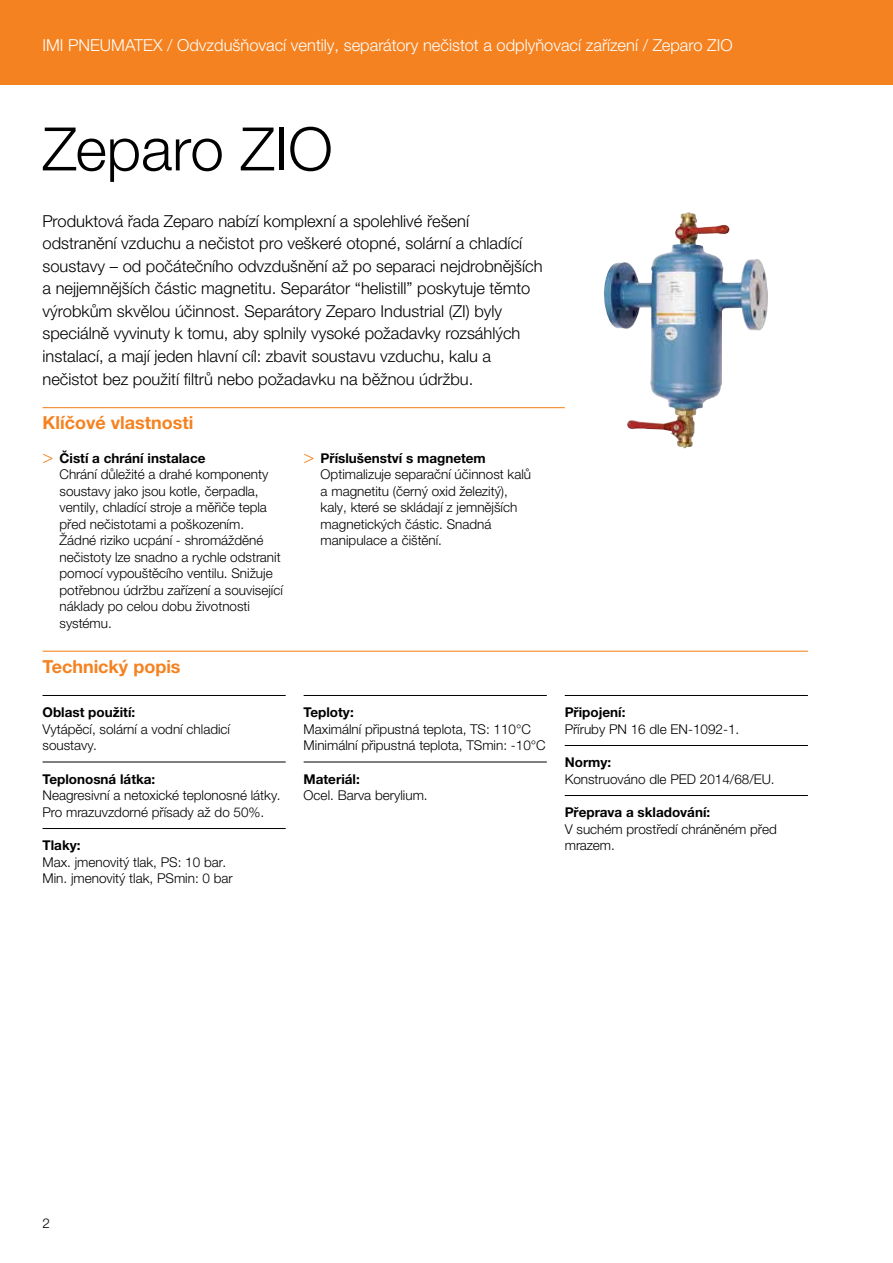
<style>
.page{position:relative;width:893px;height:1263px;background:#fff}
.page>*{position:absolute;margin:0;border:0;box-sizing:border-box;transform-origin:0 0}
.t1{font:300 60px "Helvetica Neue LTW1 G";color:#000}
.t2{font:700 18px "Helvetica Neue LTW1 G";color:#f58220}
.t3{font:300 16.5px/22.5px "Helvetica Neue LTW1 G";color:#000}
.t4{font:300 16.5px "Helvetica Neue LTW1 G";color:#fff}
.t5{font:300 13.5px/16.5px "Helvetica Neue LTW1 G";color:#000}
.t6{font:700 13.5px "Helvetica Neue LTW1 G";color:#000}
.s1{font-family:"Helvetica Neue LT Std";font-size:18px;color:#f58220}
.s2{font-weight:700}
</style>
<div class="page">
<div style="left:0;top:0;width:893px;height:85px;background:#f58220"></div>
<hr style="left:43px;top:407px;width:522px;height:1px;background:#f58220">
<hr style="left:43px;top:651px;width:765px;height:1px;background:#f58220">
<hr style="left:43px;top:695px;width:243px;height:1px;background:#000">
<hr style="left:43px;top:762px;width:243px;height:1px;background:#000">
<hr style="left:43px;top:828px;width:243px;height:1px;background:#000">
<hr style="left:304px;top:695px;width:243px;height:1px;background:#000">
<hr style="left:304px;top:762px;width:243px;height:1px;background:#000">
<hr style="left:565px;top:695px;width:243px;height:1px;background:#000">
<hr style="left:565px;top:745px;width:243px;height:1px;background:#000">
<hr style="left:565px;top:795px;width:243px;height:1px;background:#000">
<img style="left:604px;top:212px;width:84px;height:223px">
<p class="t4" style="left:43px;top:35px;width:691px">IMI PNEUMATEX / Odvzdušňovací ventily, separátory nečistot a odplyňovací zařízení / Zeparo ZIO</p>
<h1 class="t1" style="left:43px;top:112px;width:292px">Zeparo ZIO</h1>
<p class="t3" style="left:43px;top:210px;width:502px">Produktová řada Zeparo nabízí komplexní a spolehlivé řešení odstranění vzduchu a nečistot pro veškeré otopné, solární a chladící soustavy – od počátečního odvzdušnění až po separaci nejdrobnějších a nejjemnějších částic magnetitu. Separátor “helistill” poskytuje těmto výrobkům skvělou účinnost. Separátory Zeparo Industrial (ZI) byly speciálně vyvinuty k tomu, aby splnily vysoké požadavky rozsáhlých instalací, a mají jeden hlavní cíl: zbavit soustavu vzduchu, kalu a nečistot bez použití filtrů nebo požadavku na běžnou údržbu.</p>
<h2 class="t2" style="left:43px;top:412px;width:152px">Klíčové vlastnosti</h2>
<p class="t5" style="left:60px;top:450px;width:225px;text-indent:-17px"><span class="s1">&gt;</span> <span class="s2">Čistí a chrání instalace<br></span>Chrání důležité a drahé komponenty soustavy jako jsou kotle, čerpadla, ventily, chladící stroje a měřiče tepla před nečistotami a poškozením.<br>Žádné riziko ucpání - shromážděné nečistoty lze snadno a rychle odstranit pomocí vypouštěcího ventilu. Snižuje potřebnou údržbu zařízení a související náklady po celou dobu životnosti systému.</p>
<p class="t5" style="left:321px;top:450px;width:212px;text-indent:-17px"><span class="s1">&gt;</span> <span class="s2">Příslušenství s magnetem<br></span>Optimalizuje separační účinnost kalů a magnetitu (černý oxid železitý), kaly, které se skládají z jemnějších magnetických částic. Snadná manipulace a čištění.</p>
<h2 class="t2" style="left:43px;top:655px;width:140px">Technický popis</h2>
<p class="t6" style="left:43px;top:704px;width:94px">Oblast použití:</p>
<p class="t5" style="left:43px;top:720px;width:189px">Vytápěcí, solární a vodní chladicí soustavy.</p>
<p class="t6" style="left:43px;top:770px;width:114px">Teplonosná látka:</p>
<p class="t5" style="left:43px;top:787px;width:239px">Neagresivní a netoxické teplonosné látky.<br>Pro mrazuvzdorné přísady až do 50%.</p>
<p class="t6" style="left:43px;top:837px;width:39px">Tlaky:</p>
<p class="t5" style="left:43px;top:853px;width:192px">Max. jmenovitý tlak, PS: 10 bar.<br>Min. jmenovitý tlak, PSmin: 0 bar</p>
<p class="t6" style="left:304px;top:704px;width:52px">Teploty:</p>
<p class="t5" style="left:304px;top:720px;width:244px">Maximální připustná teplota, TS: 110°C<br>Minimální připustná teplota, TSmin: -10°C</p>
<p class="t6" style="left:304px;top:770px;width:58px">Materiál:</p>
<p class="t5" style="left:304px;top:787px;width:126px">Ocel. Barva berylium.</p>
<p class="t6" style="left:565px;top:704px;width:62px">Připojení:</p>
<p class="t5" style="left:565px;top:720px;width:176px">Příruby PN 16 dle EN-1092-1.</p>
<p class="t6" style="left:565px;top:754px;width:48px">Normy:</p>
<p class="t5" style="left:565px;top:770px;width:211px">Konstruováno dle PED 2014/68/EU.</p>
<p class="t6" style="left:565px;top:804px;width:147px">Přeprava a skladování:</p>
<p class="t5" style="left:565px;top:820px;width:213px">V suchém prostředí chráněném před mrazem.</p>
<p class="t5" style="left:43px;top:1215px;width:9px">2</p>
</div>
